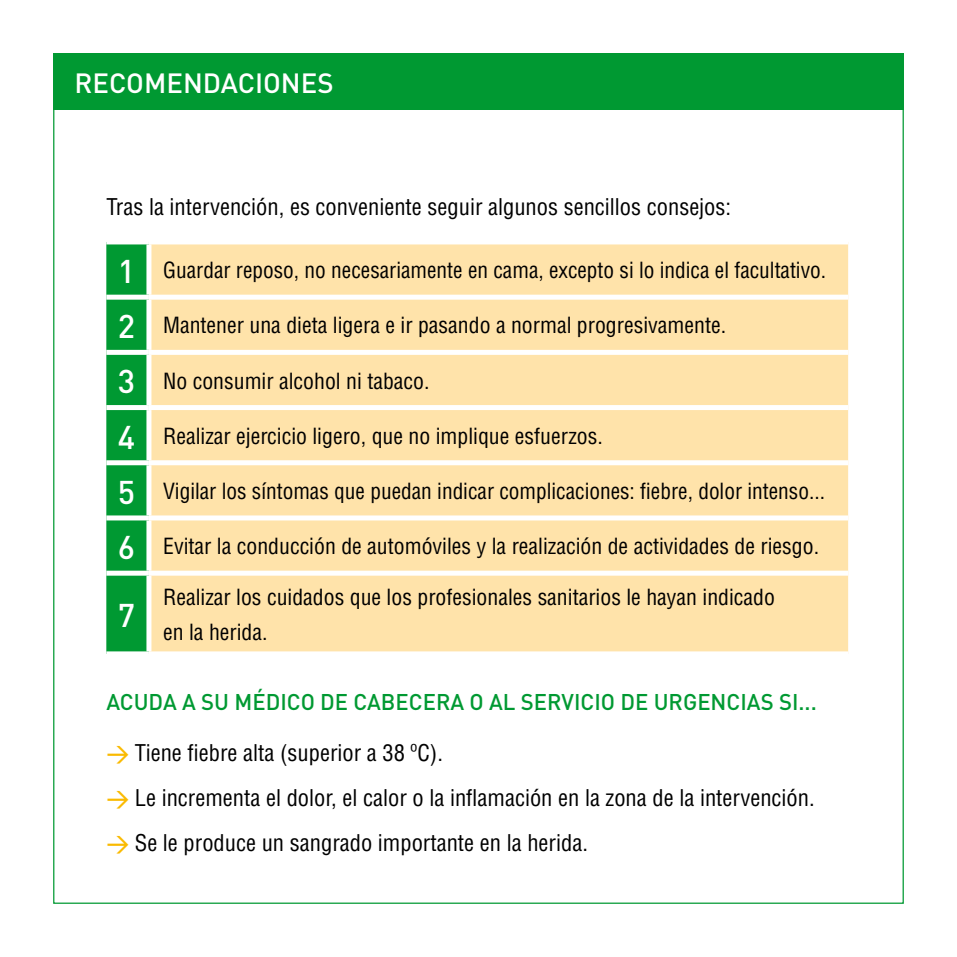
<style>
.page{position:relative;width:957px;height:957px;background:#fff}
.page>*{position:absolute;margin:0;border:0;box-sizing:border-box;transform-origin:0 0}
.t1{font:500 32.5px "DIN";color:#fff}
.t2{font:500 27.5px "DIN";color:#fff}
.t3{font:condensed 22.5px/44.5px "Helvetica";color:#000}
.t4{font:500 22.5px "DIN";color:#009932}
.t5{font:condensed 21.75px/35px "Helvetica";color:#000}
.s1{font-family:"DIN";font-weight:500;font-stretch:normal;font-size:32.5px;color:#fff}
.s2{font-family:"DIN";font-weight:500;font-stretch:normal;color:#faba00}
</style>
<div class="page">
<div style="left:106px;top:244px;width:40px;height:407px;background:#009932"></div>
<div style="left:151px;top:244px;width:697px;height:407px;background:#ffe3aa"></div>
<div style="left:106px;top:295px;width:43px;height:5px;background:#fff"></div>
<div style="left:149px;top:295px;width:699px;height:5px;background:#fff"></div>
<div style="left:106px;top:350px;width:43px;height:5px;background:#fff"></div>
<div style="left:149px;top:350px;width:699px;height:5px;background:#fff"></div>
<div style="left:106px;top:405px;width:43px;height:5px;background:#fff"></div>
<div style="left:149px;top:405px;width:699px;height:5px;background:#fff"></div>
<div style="left:106px;top:460px;width:43px;height:5px;background:#fff"></div>
<div style="left:149px;top:460px;width:699px;height:5px;background:#fff"></div>
<div style="left:106px;top:515px;width:43px;height:5px;background:#fff"></div>
<div style="left:149px;top:515px;width:699px;height:5px;background:#fff"></div>
<div style="left:106px;top:570px;width:43px;height:5px;background:#fff"></div>
<div style="left:149px;top:570px;width:699px;height:5px;background:#fff"></div>
<div style="left:53px;top:53px;width:851px;height:57px;background:#009932"></div>
<p class="t2" style="left:74px;top:65px;width:261px">RECOMENDACIONES</p>
<p class="t3" style="left:106px;top:185px;width:626px">Tras la intervención, es conveniente seguir algunos sencillos consejos:</p>
<p class="t5" style="left:118px;top:253px;width:710px"><span class="s1">1</span> Guardar reposo, no necesariamente en cama, excepto si lo indica el facultativo.</p>
<p class="t5" style="left:118px;top:308px;width:610px"><span class="s1">2</span> Mantener una dieta ligera e ir pasando a normal progresivamente.</p>
<p class="t5" style="left:118px;top:363px;width:313px"><span class="s1">3</span> No consumir alcohol ni tabaco.</p>
<p class="t5" style="left:118px;top:418px;width:487px"><span class="s1">4</span> Realizar ejercicio ligero, que no implique esfuerzos.</p>
<p class="t5" style="left:118px;top:473px;width:709px"><span class="s1">5</span> Vigilar los síntomas que puedan indicar complicaciones: fiebre, dolor intenso...</p>
<p class="t5" style="left:118px;top:529px;width:703px"><span class="s1">6</span> Evitar la conducción de automóviles y la realización de actividades de riesgo.</p>
<h1 class="t1" style="left:118px;top:594px;width:19px">7</h1>
<p class="t5" style="left:163px;top:579px;width:613px">Realizar los cuidados que los profesionales sanitarios le hayan indicado en la herida.</p>
<p class="t4" style="left:106px;top:687px;width:712px">ACUDA A SU MÉDICO DE CABECERA O AL SERVICIO DE URGENCIAS SI...</p>
<p class="t3" style="left:106px;top:731px;width:710px"><span class="s2">&gt;</span> Tiene fiebre alta (superior a 38 ºC).<br><span class="s2">&gt;</span> Le incrementa el dolor, el calor o la inflamación en la zona de la intervención. <span class="s2">&gt;</span> Se le produce un sangrado importante en la herida.</p>
</div>
